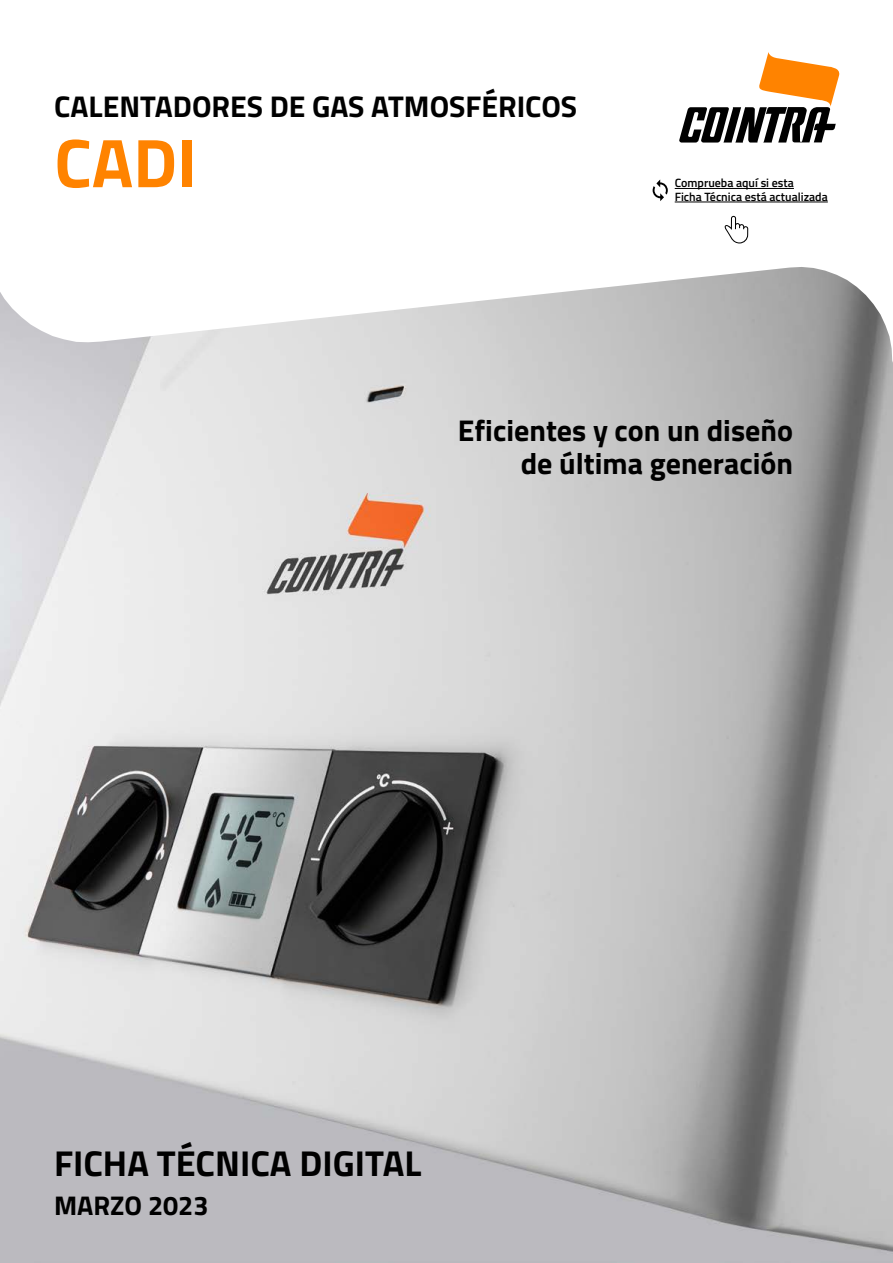
<style>
.page{position:relative;width:893px;height:1263px;background:#fff}
.page>*{position:absolute;margin:0;border:0;box-sizing:border-box;transform-origin:0 0}
.t1{font:700 69px "Titillium Web";color:#ff8300}
.t2{font:700 36px "Titillium Web";color:#000}
.t3{font:700 30px/33px "Titillium Web";color:#000;text-align:right}
.t4{font:700 27px "Titillium Web";color:#000}
.t5{font:600 12px/13.5px "Titillium Web";color:#000}
</style>
<div class="page">
<img style="left:0;top:267px;width:893px;height:996px">
<svg style="left:679px;top:52px;width:161px;height:91px"></svg>
<svg style="left:653px;top:179px;width:15px;height:22px"></svg>
<hr style="left:675px;top:188px;width:119px;height:1px;background:#000">
<hr style="left:675px;top:202px;width:153px;height:1px;background:#000">
<svg style="left:724px;top:216px;width:24px;height:27px"></svg>
<p class="t3" style="left:54px;top:90px;width:525px">CALENTADORES DE GAS ATMOSFÉRICOS</p>
<h1 class="t1" style="left:54px;top:122px;width:144px">CADI</h1>
<p class="t5" style="left:675px;top:176px;width:155px">Comprueba aquí si esta<br>Ficha Técnica está actualizada</p>
<p class="t3" style="left:458px;top:414px;width:337px">Eficientes y con un diseño de última generación</p>
<p class="t2" style="left:54px;top:1142px;width:369px">FICHA TÉCNICA DIGITAL</p>
<p class="t4" style="left:54px;top:1190px;width:156px">MARZO 2023</p>
</div>
